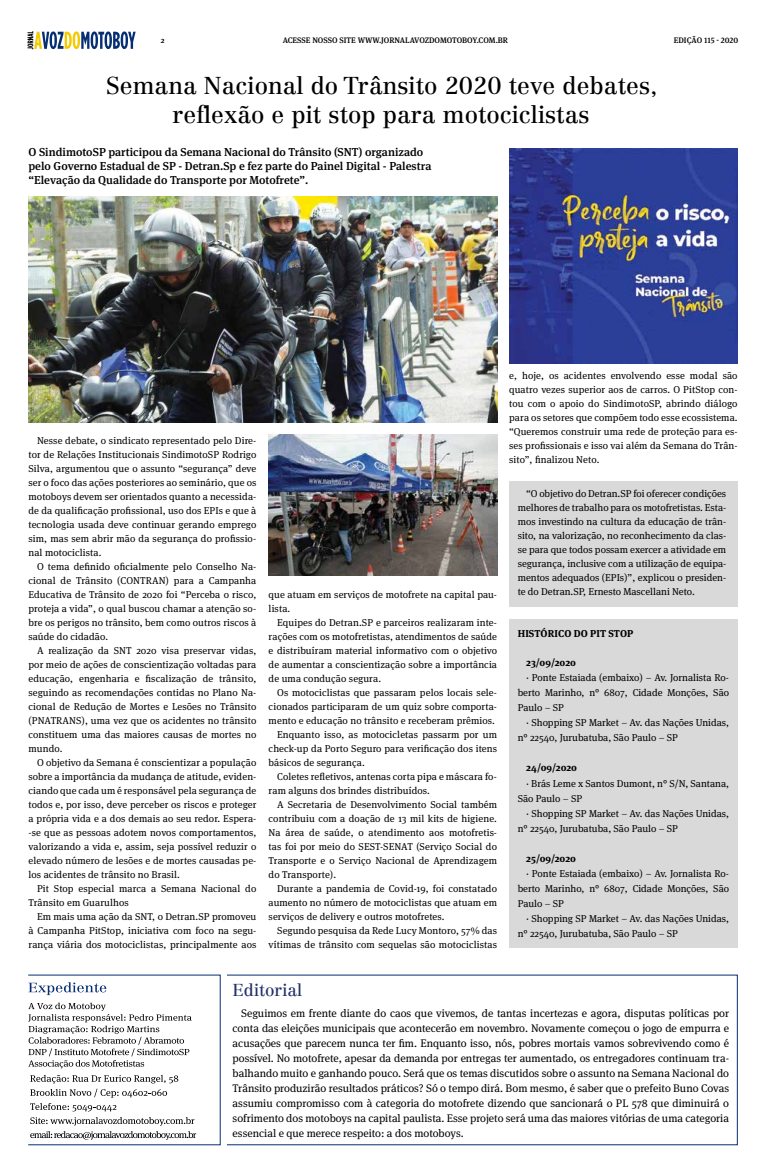
<style>
.page{position:relative;width:766px;height:1163px;background:#fff}
.page>*{position:absolute;margin:0;border:0;box-sizing:border-box;transform-origin:0 0}
.t1{font:24px/28.8px "Centennial LT Std";color:#000;text-align:center}
.t2{font:17px "Centennial LT Std";color:#243169}
.t3{font:500 11.5px/13.8px "Meta Serif Pro";color:#000}
.t4{font:11px/15px "Meta Serif Pro";color:#000;text-align:justify}
.t5{font:10px/14px "Meta Serif Pro";letter-spacing:.01em;color:#000;text-align:justify}
.t6{font:700 10px "Meta Serif Pro";color:#000}
.t7{font:500 8px "Meta Serif Pro";color:#000}
</style>
<div class="page">
<svg style="left:27px;top:31px;width:109px;height:18px"></svg>
<div style="left:509px;top:481px;width:228px;height:125px;background:#d9d9d9"></div>
<div style="left:509px;top:619px;width:228px;height:328px;background:#d9d9d9"></div>
<svg style="left:29px;top:982px;width:77px;height:12px"></svg>
<svg style="left:28px;top:1002px;width:164px;height:66px"></svg>
<svg style="left:30px;top:1075px;width:166px;height:64px"></svg>
<img style="left:509px;top:148px;width:228px;height:215px">
<img style="left:28px;top:197px;width:469px;height:225px">
<img style="left:269px;top:434px;width:228px;height:141px">
<p class="t7" style="left:161px;top:34px;width:5px">2</p>
<p class="t7" style="left:282px;top:34px;width:227px">ACESSE NOSSO SITE WWW.JORNALAVOZDOMOTOBOY.COM.BR</p>
<p class="t7" style="left:673px;top:34px;width:66px">EDIÇÃO 115 - 2020</p>
<h1 class="t1" style="left:106px;top:72px;width:552px">Semana Nacional do Trânsito 2020 teve debates, reflexão e pit stop para motociclistas</h1>
<p class="t3" style="left:28px;top:144px;width:404px">O SindimotoSP participou da Semana Nacional do Trânsito (SNT) organizado pelo Governo Estadual de SP - Detran.Sp e fez parte do Painel Digital - Palestra “Elevação da Qualidade do Transporte por Motofrete”.</p>
<p class="t5" style="left:28px;top:432px;width:229px;text-indent:9px">Nesse debate, o sindicato representado pelo Dire&shy;tor de Relações Institucionais SindimotoSP Rodrigo Silva, argumentou que o assunto “segurança” deve ser o foco das ações posteriores ao seminário, que os motoboys devem ser orientados quanto a necessida&shy;de da qualificação profissional, uso dos EPIs e que à tecnologia usada deve continuar gerando emprego sim, mas sem abrir mão da segurança do profissio&shy;nal motociclista.</p>
<p class="t5" style="left:28px;top:558px;width:229px;text-indent:8px">O tema definido oficialmente pelo Conselho Na&shy;cional de Trânsito (CONTRAN) para a Campanha Educativa de Trânsito de 2020 foi “Perceba o risco, proteja a vida”, o qual buscou chamar a atenção so&shy;bre os perigos no trânsito, bem como outros riscos à saúde do cidadão.</p>
<p class="t5" style="left:28px;top:642px;width:229px;text-indent:8px">A realização da SNT 2020 visa preservar vidas, por meio de ações de conscientização voltadas para educação, engenharia e fiscalização de trânsito, seguindo as recomendações contidas no Plano Na&shy;cional de Redução de Mortes e Lesões no Trânsito (PNATRANS), uma vez que os acidentes no trânsito constituem uma das maiores causas de mortes no mundo.</p>
<p class="t5" style="left:28px;top:754px;width:229px;text-indent:8px">O objetivo da Semana é conscientizar a população sobre a importância da mudança de atitude, eviden&shy;ciando que cada um é responsável pela segurança de todos e, por isso, deve perceber os riscos e proteger a própria vida e a dos demais ao seu redor. Espera--se que as pessoas adotem novos comportamentos, valorizando a vida e, assim, seja possível reduzir o elevado número de lesões e de mortes causadas pe&shy;los acidentes de trânsito no Brasil.</p>
<p class="t5" style="left:28px;top:880px;width:229px;text-indent:8px">Pit Stop especial marca a Semana Nacional do<br>Trânsito em Guarulhos</p>
<p class="t5" style="left:28px;top:908px;width:229px;text-indent:8px">Em mais uma ação da SNT, o Detran.SP promoveu à Campanha PitStop, iniciativa com foco na segu&shy;rança viária dos motociclistas, principalmente aos</p>
<p class="t5" style="left:268px;top:586px;width:230px">que atuam em serviços de motofrete na capital pau&shy;lista.</p>
<p class="t5" style="left:268px;top:614px;width:230px;text-indent:9px">Equipes do Detran.SP e parceiros realizaram inte&shy;rações com os motofretistas, atendimentos de saúde e distribuíram material informativo com o objetivo de aumentar a conscientização sobre a importância de uma condução segura.</p>
<p class="t5" style="left:277px;top:684px;width:221px">Os motociclistas que passaram pelos locais sele-</p>
<p class="t5" style="left:268px;top:698px;width:230px">cionados participaram de um quiz sobre comporta-</p>
<p class="t5" style="left:268px;top:712px;width:228px">mento e educação no trânsito e receberam prêmios.</p>
<p class="t5" style="left:277px;top:726px;width:221px">Enquanto isso, as motocicletas passarm por um</p>
<p class="t5" style="left:268px;top:740px;width:230px">check-up da Porto Seguro para verificação dos itens</p>
<p class="t5" style="left:268px;top:754px;width:98px">básicos de segurança.</p>
<p class="t5" style="left:277px;top:768px;width:221px">Coletes refletivos, antenas corta pipa e máscara fo-</p>
<p class="t5" style="left:268px;top:782px;width:163px">ram alguns dos brindes distribuídos.</p>
<p class="t5" style="left:277px;top:796px;width:221px">A Secretaria de Desenvolvimento Social também</p>
<p class="t5" style="left:268px;top:810px;width:230px">contribuiu com a doação de 13 mil kits de higiene.</p>
<p class="t5" style="left:268px;top:824px;width:230px">Na área de saúde, o atendimento aos motofretis-</p>
<p class="t5" style="left:268px;top:838px;width:230px">tas foi por meio do SEST-SENAT (Serviço Social do</p>
<p class="t5" style="left:268px;top:852px;width:230px">Transporte e o Serviço Nacional de Aprendizagem</p>
<p class="t5" style="left:268px;top:866px;width:69px">do Transporte).</p>
<p class="t5" style="left:277px;top:880px;width:221px">Durante a pandemia de Covid-19, foi constatado</p>
<p class="t5" style="left:268px;top:894px;width:230px">aumento no número de motociclistas que atuam em</p>
<p class="t5" style="left:268px;top:908px;width:177px">serviços de delivery e outros motofretes.</p>
<p class="t5" style="left:277px;top:922px;width:221px">Segundo pesquisa da Rede Lucy Montoro, 57% das</p>
<p class="t5" style="left:268px;top:936px;width:230px">vítimas de trânsito com sequelas são motociclistas</p>
<p class="t5" style="left:509px;top:368px;width:230px">e, hoje, os acidentes envolvendo esse modal são quatro vezes superior aos de carros. O PitStop con&shy;tou com o apoio do SindimotoSP, abrindo diálogo para os setores que compõem todo esse ecossistema. “Queremos construir uma rede de proteção para es&shy;ses profissionais e isso vai além da Semana do Trân&shy;sito”, finalizou Neto.</p>
<p class="t5" style="left:517px;top:486px;width:210px;text-indent:9px">“O objetivo do Detran.SP foi oferecer condições melhores de trabalho para os motofretistas. Esta&shy;mos investindo na cultura da educação de trân&shy;sito, na valorização, no reconhecimento da clas&shy;se para que todos possam exercer a atividade em segurança, inclusive com a utilização de equipa&shy;mentos adequados (EPIs)”, explicou o presiden&shy;te do Detran.SP, Ernesto Mascellani Neto.</p>
<p class="t6" style="left:517px;top:625px;width:117px">HISTÓRICO DO PIT STOP</p>
<p class="t6" style="left:526px;top:654px;width:51px">23/09/2020</p>
<p class="t5" style="left:517px;top:669px;width:213px;line-height:15px;text-indent:9px">· Ponte Estaiada (embaixo) – Av. Jornalista Ro&shy;berto Marinho, n° 6807, Cidade Monções, São Paulo – SP</p>
<p class="t5" style="left:517px;top:714px;width:213px;line-height:15px;text-indent:8px">· Shopping SP Market – Av. das Nações Unidas, n° 22540, Jurubatuba, São Paulo – SP</p>
<p class="t6" style="left:526px;top:759px;width:52px">24/09/2020</p>
<p class="t5" style="left:517px;top:774px;width:213px;line-height:15px;text-indent:8px">· Brás Leme x Santos Dumont, n° S/N, Santana,<br>São Paulo – SP</p>
<p class="t5" style="left:517px;top:804px;width:213px;line-height:15px;text-indent:8px">· Shopping SP Market – Av. das Nações Unidas, n° 22540, Jurubatuba, São Paulo – SP</p>
<p class="t6" style="left:526px;top:849px;width:51px">25/09/2020</p>
<p class="t5" style="left:517px;top:864px;width:213px;line-height:15px;text-indent:8px">· Ponte Estaiada (embaixo) – Av. Jornalista Ro&shy;berto Marinho, n° 6807, Cidade Monções, São Paulo – SP</p>
<p class="t5" style="left:517px;top:909px;width:213px;line-height:15px;text-indent:8px">· Shopping SP Market – Av. das Nações Unidas, n° 22540, Jurubatuba, São Paulo – SP</p>
<h2 class="t2" style="left:232px;top:979px;width:71px">Editorial</h2>
<p class="t4" style="left:232px;top:1004px;width:498px;text-indent:9px">Seguimos em frente diante do caos que vivemos, de tantas incertezas e agora, disputas políticas por conta das eleições municipais que acontecerão em novembro. Novamente começou o jogo de empurra e acusações que parecem nunca ter fim. Enquanto isso, nós, pobres mortais vamos sobrevivendo como é possível. No motofrete, apesar da demanda por entregas ter aumentado, os entregadores continuam tra&shy;balhando muito e ganhando pouco. Será que os temas discutidos sobre o assunto na Semana Nacional do Trânsito produzirão resultados práticos? Só o tempo dirá. Bom mesmo, é saber que o prefeito Buno Covas assumiu compromisso com à categoria do motofrete dizendo que sancionará o PL 578 que diminuirá o sofrimento dos motoboys na capital paulista. Esse projeto será uma das maiores vitórias de uma categoria essencial e que merece respeito: a dos motoboys.</p>
</div>
